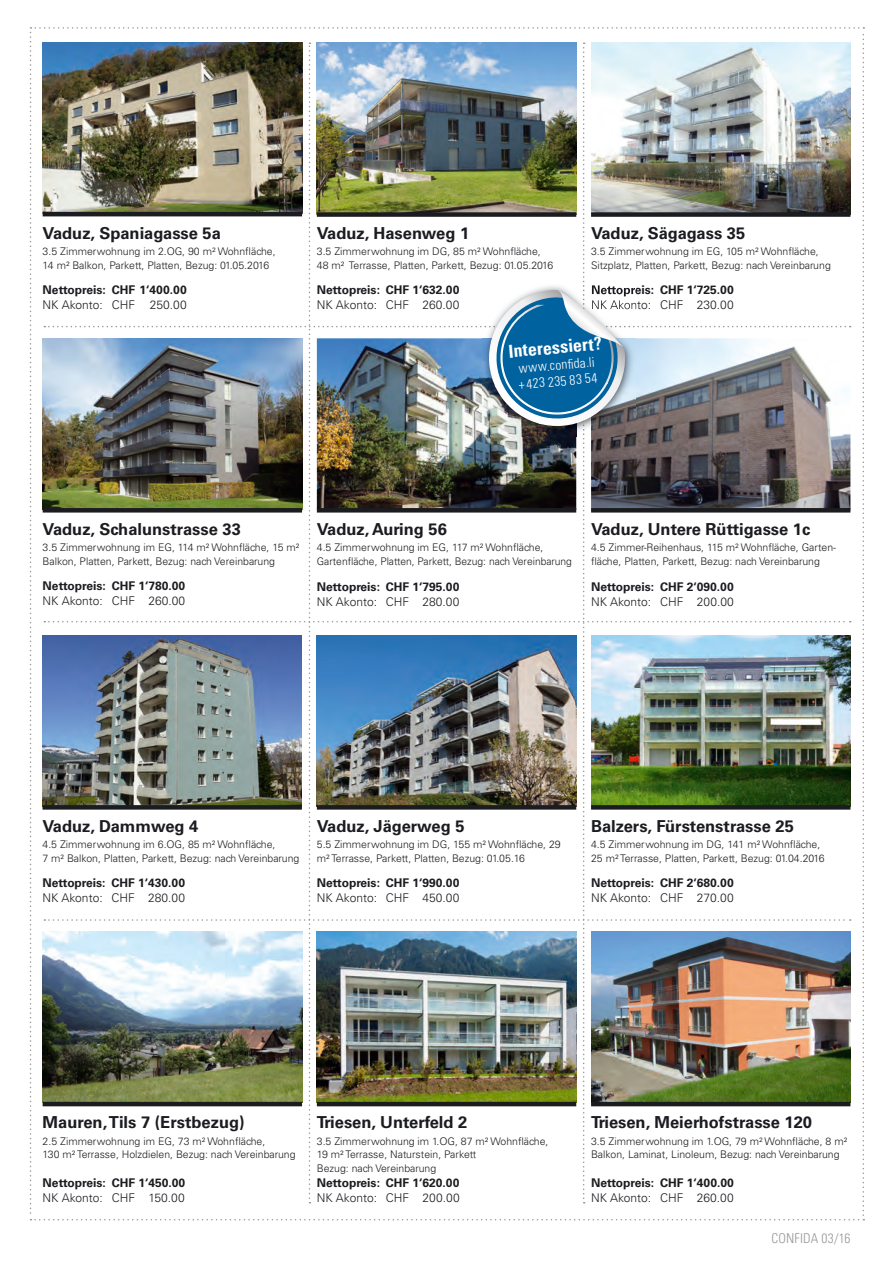
<style>
.page{position:relative;width:893px;height:1263px;background:#fff}
.page>*{position:absolute;margin:0;border:0;box-sizing:border-box;transform-origin:0 0}
.t1{font:700 condensed 18px "Univers";color:#fff}
.t2{font:700 16.5px "Univers";color:#1b1c20}
.t3{font:300 condensed 13.5px/16.2px "Univers";color:#fff}
.t4{font:300 condensed 13.5px "Univers";letter-spacing:.01em;color:#98989c}
.t5{font:700 12px "Univers";color:#1b1c20}
.t6{font:300 12px "Univers";color:#1b1c20}
.t7{font:300 10.5px/13.5px "Univers";color:#1b1c20}
</style>
<div class="page">
<img style="left:30px;top:27px;width:834px;height:1193px">
<h2 class="t2" style="left:43px;top:223px;width:180px">Vaduz, Spaniagasse 5a</h2>
<p class="t7" style="left:43px;top:245px;width:235px">3.5 Zimmerwohnung im 2.OG, 90 m² Wohnfläche,<br>14 m² Balkon, Parkett, Platten, Bezug: 01.05.2016</p>
<p class="t5" style="left:43px;top:283px;width:146px">Nettopreis: CHF 1‘400.00</p>
<p class="t6" style="left:43px;top:298px;width:145px">NK Akonto: CHF 250.00</p>
<h2 class="t2" style="left:317px;top:223px;width:154px">Vaduz, Hasenweg 1</h2>
<p class="t7" style="left:317px;top:245px;width:238px">3.5 Zimmerwohnung im DG, 85 m² Wohnfläche,<br>48 m² Terrasse, Platten, Parkett, Bezug: 01.05.2016</p>
<p class="t5" style="left:317px;top:283px;width:144px">Nettopreis: CHF 1‘632.00</p>
<p class="t6" style="left:317px;top:298px;width:144px">NK Akonto: CHF 260.00</p>
<h2 class="t2" style="left:591px;top:223px;width:156px">Vaduz, Sägagass 35</h2>
<p class="t7" style="left:591px;top:245px;width:241px">3.5 Zimmerwohnung im EG, 105 m² Wohnfläche,<br>Sitzplatz, Platten, Parkett, Bezug: nach Vereinbarung</p>
<p class="t5" style="left:591px;top:283px;width:144px">Nettopreis: CHF 1‘725.00</p>
<p class="t6" style="left:591px;top:298px;width:144px">NK Akonto: CHF 230.00</p>
<h1 class="t1" style="left:507px;top:340px;width:95px;rotate:-5deg">Interessiert?</h1>
<p class="t3" style="left:517px;top:360px;width:80px;rotate:-5deg">www.confi da.li + 423 235 83 54</p>
<h2 class="t2" style="left:43px;top:519px;width:200px">Vaduz, Schalunstrasse 33</h2>
<p class="t7" style="left:43px;top:541px;width:258px">3.5 Zimmerwohnung im EG, 114 m² Wohnfläche, 15 m²<br>Balkon, Platten, Parkett, Bezug: nach Vereinbarung</p>
<p class="t5" style="left:43px;top:579px;width:144px">Nettopreis: CHF 1‘780.00</p>
<p class="t6" style="left:43px;top:594px;width:144px">NK Akonto: CHF 260.00</p>
<h2 class="t2" style="left:317px;top:519px;width:131px">Vaduz, Auring 56</h2>
<p class="t7" style="left:317px;top:541px;width:257px">4.5 Zimmerwohnung im EG, 117 m² Wohnfläche,<br>Gartenfläche, Platten, Parkett, Bezug: nach Vereinbarung</p>
<p class="t5" style="left:317px;top:579px;width:144px">Nettopreis: CHF 1‘795.00</p>
<p class="t6" style="left:317px;top:594px;width:144px">NK Akonto: CHF 280.00</p>
<h2 class="t2" style="left:591px;top:519px;width:221px">Vaduz, Untere Rüttigasse 1c</h2>
<p class="t7" style="left:591px;top:541px;width:247px">4.5 Zimmer-Reihenhaus, 115 m² Wohnfläche, Garten&shy;fläche, Platten, Parkett, Bezug: nach Vereinbarung</p>
<p class="t5" style="left:591px;top:579px;width:144px">Nettopreis: CHF 2‘090.00</p>
<p class="t6" style="left:591px;top:594px;width:144px">NK Akonto: CHF 200.00</p>
<h2 class="t2" style="left:43px;top:816px;width:157px">Vaduz, Dammweg 4</h2>
<p class="t7" style="left:43px;top:838px;width:258px">4.5 Zimmerwohnung im 6.OG, 85 m² Wohnfläche,<br>7 m² Balkon, Platten, Parkett, Bezug: nach Vereinbarung</p>
<p class="t5" style="left:43px;top:876px;width:144px">Nettopreis: CHF 1‘430.00</p>
<p class="t6" style="left:43px;top:891px;width:144px">NK Akonto: CHF 280.00</p>
<h2 class="t2" style="left:317px;top:816px;width:149px">Vaduz, Jägerweg 5</h2>
<p class="t7" style="left:317px;top:838px;width:245px">5.5 Zimmerwohnung im DG, 155 m² Wohnfläche, 29 m² Terrasse, Parkett, Platten, Bezug: 01.05.16</p>
<p class="t5" style="left:317px;top:876px;width:144px">Nettopreis: CHF 1‘990.00</p>
<p class="t6" style="left:317px;top:891px;width:144px">NK Akonto: CHF 450.00</p>
<h2 class="t2" style="left:591px;top:816px;width:204px">Balzers, Fürstenstrasse 25</h2>
<p class="t7" style="left:591px;top:838px;width:235px">4.5 Zimmerwohnung im DG, 141 m² Wohnfläche,<br>25 m² Terrasse, Platten, Parkett, Bezug: 01.04.2016</p>
<p class="t5" style="left:591px;top:876px;width:144px">Nettopreis: CHF 2‘680.00</p>
<p class="t6" style="left:591px;top:891px;width:144px">NK Akonto: CHF 270.00</p>
<h2 class="t2" style="left:43px;top:1113px;width:203px">Mauren, Tils 7 (Erstbezug)</h2>
<p class="t7" style="left:43px;top:1134px;width:254px">2.5 Zimmerwohnung im EG, 73 m² Wohnfläche,<br>130 m² Terrasse, Holzdielen, Bezug: nach Vereinbarung</p>
<p class="t5" style="left:43px;top:1176px;width:144px">Nettopreis: CHF 1‘450.00</p>
<p class="t6" style="left:43px;top:1190px;width:144px">NK Akonto: CHF 150.00</p>
<h2 class="t2" style="left:317px;top:1113px;width:152px">Triesen, Unterfeld 2</h2>
<p class="t7" style="left:317px;top:1134px;width:233px">3.5 Zimmerwohnung im 1.OG, 87 m² Wohnfläche,<br>19 m² Terrasse, Naturstein, Parkett<br>Bezug: nach Vereinbarung</p>
<p class="t5" style="left:317px;top:1176px;width:144px">Nettopreis: CHF 1‘620.00</p>
<p class="t6" style="left:317px;top:1190px;width:144px">NK Akonto: CHF 200.00</p>
<h2 class="t2" style="left:591px;top:1113px;width:223px">Triesen, Meierhofstrasse 120</h2>
<p class="t7" style="left:591px;top:1134px;width:258px">3.5 Zimmerwohnung im 1.OG, 79 m² Wohnfläche, 8 m²<br>Balkon, Laminat, Linoleum, Bezug: nach Vereinbarung</p>
<p class="t5" style="left:591px;top:1176px;width:144px">Nettopreis: CHF 1‘400.00</p>
<p class="t6" style="left:591px;top:1191px;width:144px">NK Akonto: CHF 260.00</p>
<p class="t4" style="left:771px;top:1230px;width:80px">CONFIDA 03/16</p>
</div>
